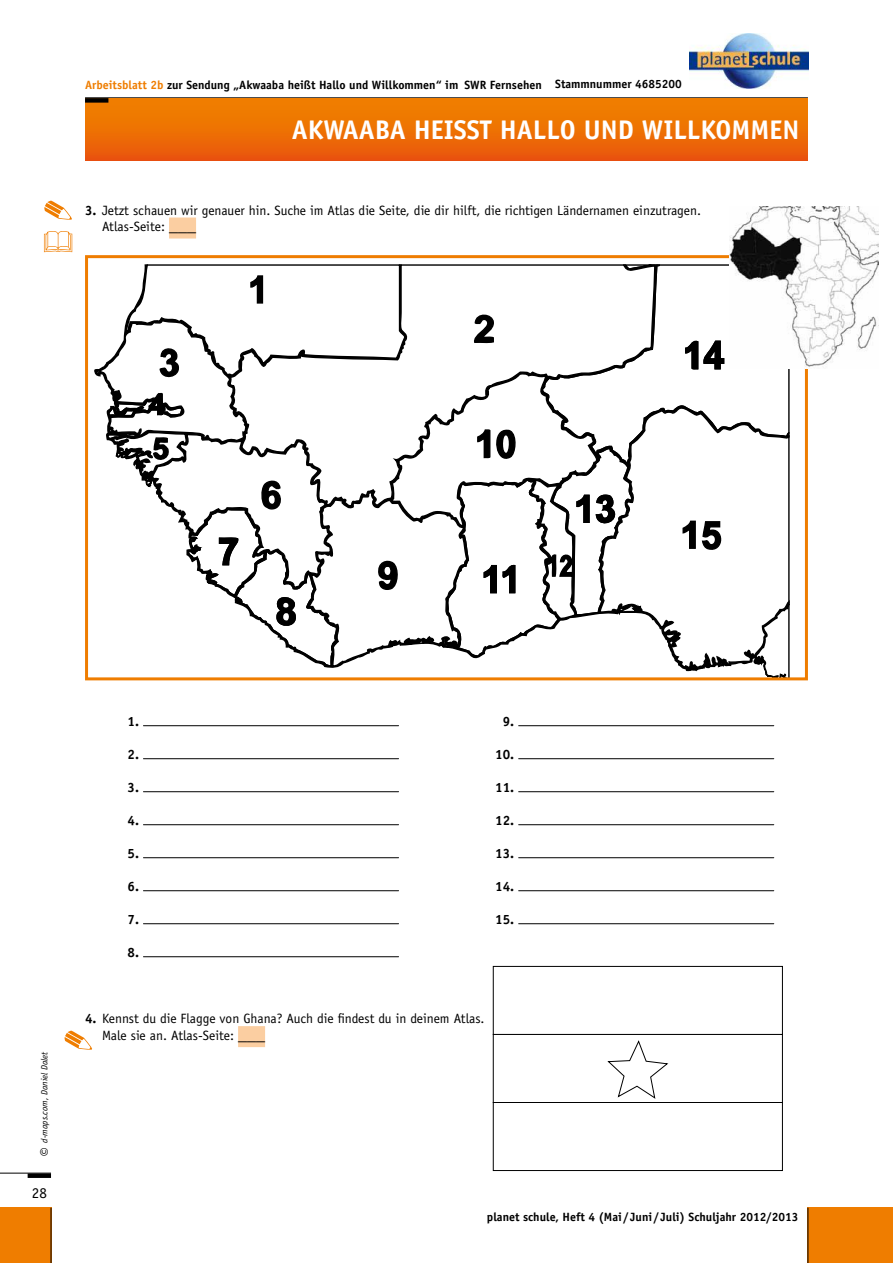
<style>
.page{position:relative;width:893px;height:1263px;background:#fff}
.page>*{position:absolute;margin:0;border:0;box-sizing:border-box;transform-origin:0 0}
.t1{font:700 27px "Officina Sans Std";color:#fff}
.t2{font:15px "Officina Sans Std";color:#000}
.t3{font:13.5px/16.5px "Officina Sans Std";color:#000}
.t4{font:700 13.5px "Officina Sans Std";color:#000}
.t5{font:700 12px "Officina Sans Std";color:#000}
.t6{font:italic 9px "Officina Sans Std";color:#000}
.s1{color:#ef7d00}
.s2{font-weight:700}
.s3{font-size:18px}
.s4{font-size:16.5px}
</style>
<div class="page">
<hr style="left:85px;top:97px;width:723px;height:1px;background:#000">
<div style="left:808px;top:1208px;width:85px;height:55px;background:#ef7d00"></div>
<hr style="left:807px;top:1208px;width:1px;height:55px;background:#000">
<div style="left:85px;top:99px;width:723px;height:62px;background:linear-gradient(to bottom,#f18500,#ea570d)"></div>
<hr style="left:0;top:1173px;width:51px;height:1px;background:#000">
<div style="left:28px;top:1173px;width:23px;height:5px;background:#000"></div>
<div style="left:85px;top:98px;width:23px;height:5px;background:#000"></div>
<div style="left:0;top:1208px;width:51px;height:55px;background:#ef7d00"></div>
<hr style="left:51px;top:1208px;width:1px;height:55px;background:#000">
<div style="left:169px;top:218px;width:27px;height:21px;background:#fbcea1"></div>
<div style="left:238px;top:1026px;width:27px;height:21px;background:#fbcea1"></div>
<hr style="left:143px;top:725px;width:256px;height:1px;background:#000">
<hr style="left:519px;top:725px;width:255px;height:1px;background:#000">
<hr style="left:143px;top:758px;width:256px;height:1px;background:#000">
<hr style="left:519px;top:758px;width:255px;height:1px;background:#000">
<hr style="left:143px;top:791px;width:256px;height:1px;background:#000">
<hr style="left:519px;top:791px;width:255px;height:1px;background:#000">
<hr style="left:143px;top:824px;width:256px;height:1px;background:#000">
<hr style="left:519px;top:824px;width:255px;height:1px;background:#000">
<hr style="left:143px;top:857px;width:256px;height:1px;background:#000">
<hr style="left:519px;top:857px;width:255px;height:1px;background:#000">
<hr style="left:143px;top:890px;width:256px;height:1px;background:#000">
<hr style="left:519px;top:890px;width:255px;height:1px;background:#000">
<hr style="left:143px;top:923px;width:256px;height:1px;background:#000">
<hr style="left:519px;top:923px;width:255px;height:1px;background:#000">
<hr style="left:143px;top:956px;width:256px;height:1px;background:#000">
<svg style="left:44px;top:200px;width:28px;height:20px"></svg>
<svg style="left:64px;top:1030px;width:28px;height:20px"></svg>
<svg style="left:44px;top:231px;width:28px;height:21px"></svg>
<svg style="left:682px;top:406px;width:108px;height:265px"></svg>
<svg style="left:753px;top:595px;width:37px;height:81px"></svg>
<svg style="left:94px;top:264px;width:631px;height:404px"></svg>
<div style="left:85px;top:255px;width:723px;height:425px;border:3px solid #ef7d00"></div>
<img style="left:730px;top:207px;width:148px;height:161px">
<div style="left:493px;top:966px;width:290px;height:69px;border:1px solid #000"></div>
<div style="left:493px;top:1034px;width:290px;height:69px;border:1px solid #000"></div>
<div style="left:493px;top:1102px;width:290px;height:69px;border:1px solid #000"></div>
<svg style="left:607px;top:1040px;width:62px;height:59px"></svg>
<img style="left:690px;top:34px;width:118px;height:55px">
<p class="t5" style="left:85px;top:78px;width:598px"><span class="s1">Arbeitsblatt 2b</span> zur Sendung „Akwaaba heißt Hallo und Willkommen“ im SWR Fernsehen Stammnummer 4685200</p>
<h1 class="t1" style="left:292px;top:113px;width:509px">Akwaaba heiSSt Hallo und Willkommen</h1>
<p class="t3" style="left:102px;top:202px;width:600px;text-indent:-17px"><span class="s2">3.</span> Jetzt schauen wir genauer hin. Suche im Atlas die Seite, die dir hilft, die richtigen Ländernamen einzutragen.<br>Atlas-Seite: <span class="s3">___</span></p>
<p class="t6" style="left:39px;top:1157px;width:107px;rotate:-90deg"><span class="s4">©</span> d-maps.com, Daniel Dalet</p>
<p class="t2" style="left:32px;top:1184px;width:16px">28</p>
<p class="t4" style="left:128px;top:713px;width:13px">1.</p>
<p class="t4" style="left:503px;top:713px;width:13px">9.</p>
<p class="t4" style="left:128px;top:746px;width:13px">2.</p>
<p class="t4" style="left:495px;top:746px;width:21px">10.</p>
<p class="t4" style="left:128px;top:779px;width:13px">3.</p>
<p class="t4" style="left:495px;top:779px;width:21px">11.</p>
<p class="t4" style="left:128px;top:812px;width:13px">4.</p>
<p class="t4" style="left:495px;top:812px;width:21px">12.</p>
<p class="t4" style="left:128px;top:845px;width:13px">5.</p>
<p class="t4" style="left:495px;top:845px;width:21px">13.</p>
<p class="t4" style="left:128px;top:878px;width:13px">6.</p>
<p class="t4" style="left:495px;top:878px;width:21px">14.</p>
<p class="t4" style="left:128px;top:911px;width:13px">7.</p>
<p class="t4" style="left:495px;top:911px;width:21px">15.</p>
<p class="t4" style="left:128px;top:944px;width:13px">8.</p>
<p class="t3" style="left:102px;top:1010px;width:384px;text-indent:-17px"><span class="s2">4.</span> Kennst du die Flagge von Ghana? Auch die findest du in deinem Atlas.<br>Male sie an. Atlas-Seite: <span class="s3">___</span></p>
<p class="t5" style="left:487px;top:1209px;width:313px">planet schule, Heft 4 (Mai / Juni / Juli) Schuljahr 2012/2013</p>
</div>
